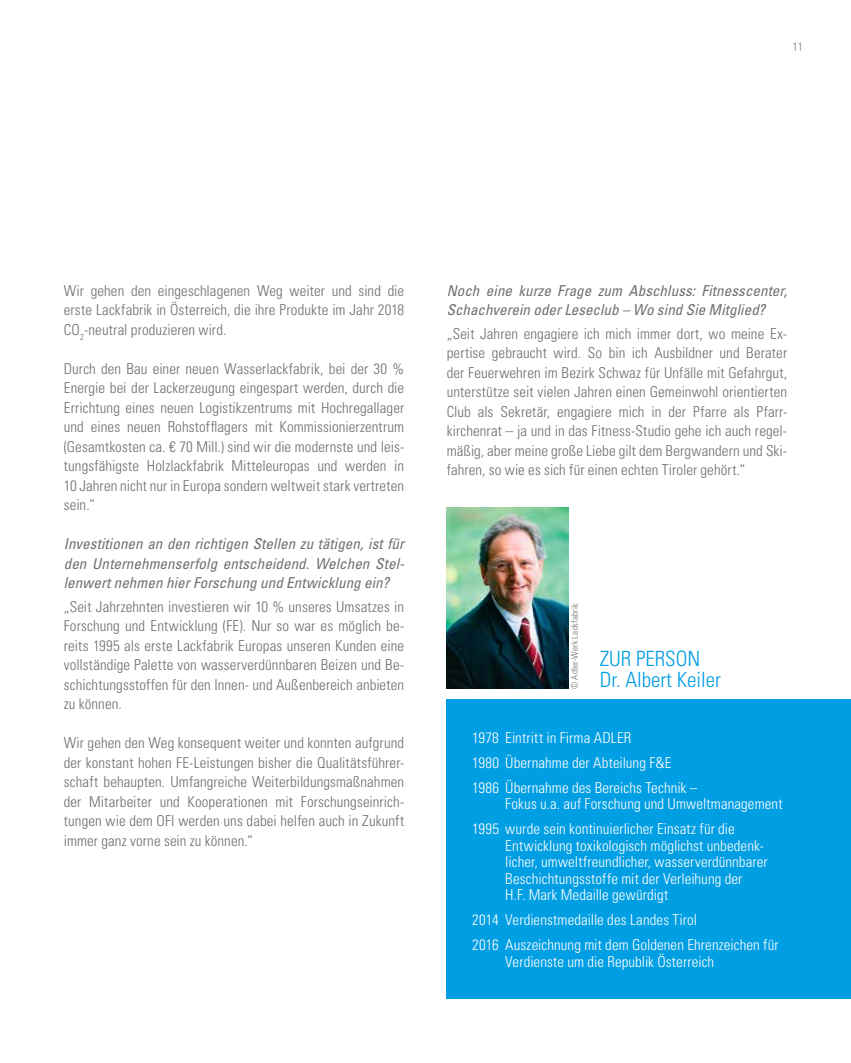
<style>
.page{position:relative;width:851px;height:1063px;background:#fff}
.page>*{position:absolute;margin:0;border:0;box-sizing:border-box;transform-origin:0 0}
.t1{font:300 condensed 21px "Univers LT Std";color:#009ee3}
.t2{font:300 condensed 15px/19.5px "Univers LT Std";letter-spacing:.005em;color:#6f6f6e;text-align:justify}
.t3{font:300 condensed 15px/25px "Univers LT Std";letter-spacing:.005em;color:#fff}
.t4{font:italic condensed 15px/19.5px "Univers LT Std";letter-spacing:.005em;color:#6f6f6e;text-align:justify}
.t5{font:300 condensed 12px "Univers LT Std";color:#717e85}
.t6{font:300 condensed 9px "Univers LT Std";letter-spacing:.025em;color:#6f6f6e}
</style>
<div class="page">
<div style="left:446px;top:699px;width:404px;height:300px;background:#009ee3"></div>
<img style="left:446px;top:508px;width:122px;height:181px">
<p class="t5" style="left:792px;top:40px;width:12px">11</p>
<p class="t2" style="left:64px;top:281px;width:342px">Wir gehen den eingeschlagenen Weg weiter und sind die erste Lackfabrik in Österreich, die ihre Produkte im Jahr 2018<br>CO<sub>2</sub>-neutral produzieren wird.</p>
<p class="t2" style="left:64px;top:359px;width:342px">Durch den Bau einer neuen Wasserlackfabrik, bei der 30 % Energie bei der Lackerzeugung eingespart werden, durch die Errichtung eines neuen Logistikzentrums mit Hochregallager und eines neuen Rohstofflagers mit Kommissionierzentrum (Gesamtkosten ca. € 70 Mill.) sind wir die modernste und leis&shy;tungsfähigste Holzlackfabrik Mitteleuropas und werden in 10 Jahren nicht nur in Europa sondern weltweit stark vertreten sein.“</p>
<p class="t4" style="left:64px;top:534px;width:342px">Investitionen an den richtigen Stellen zu tätigen, ist für den Unternehmenserfolg entscheidend. Welchen Stel&shy;lenwert nehmen hier Forschung und Entwicklung ein?</p>
<p class="t2" style="left:64px;top:597px;width:342px">„Seit Jahrzehnten investieren wir 10 % unseres Umsatzes in Forschung und Entwicklung (FE). Nur so war es möglich be&shy;reits 1995 als erste Lackfabrik Europas unseren Kunden eine vollständige Palette von wasserverdünnbaren Beizen und Be&shy;schichtungsstoffen für den Innen- und Außenbereich anbieten zu können.</p>
<p class="t2" style="left:64px;top:733px;width:342px">Wir gehen den Weg konsequent weiter und konnten aufgrund der konstant hohen FE-Leistungen bisher die Qualitätsführer&shy;schaft behaupten. Umfangreiche Weiterbildungsmaßnahmen der Mitarbeiter und Kooperationen mit Forschungseinrich&shy;tungen wie dem OFI werden uns dabei helfen auch in Zukunft immer ganz vorne sein zu können.“</p>
<p class="t3" style="left:472px;top:725px;width:226px">1978 Eintritt in Firma ADLER<br>1980 Übernahme der Abteilung F&amp;E<br>1986 Übernahme des Bereichs Technik –</p>
<p class="t4" style="left:446px;top:281px;width:342px">Noch eine kurze Frage zum Abschluss: Fitnesscenter,<br>Schachverein oder Leseclub – Wo sind Sie Mitglied?</p>
<p class="t2" style="left:446px;top:324px;width:342px">„Seit Jahren engagiere ich mich immer dort, wo meine Ex&shy;pertise gebraucht wird. So bin ich Ausbildner und Berater der Feuerwehren im Bezirk Schwaz für Unfälle mit Gefahrgut, unterstütze seit vielen Jahren einen Gemeinwohl orientierten Club als Sekretär, engagiere mich in der Pfarre als Pfarr&shy;kirchenrat – ja und in das Fitness-Studio gehe ich auch regel&shy;mäßig, aber meine große Liebe gilt dem Bergwandern und Ski&shy;fahren, so wie es sich für einen echten Tiroler gehört.“</p>
<p class="t6" style="left:569px;top:689px;width:87px;rotate:-90deg">© Adler-Werk Lackfabrik</p>
<h1 class="t1" style="left:600px;top:646px;width:102px">ZUR PERSON</h1>
<h1 class="t1" style="left:600px;top:667px;width:123px">Dr. Albert Keiler</h1>
<p class="t3" style="left:472px;top:791px;width:312px;text-indent:33px">Fokus u.a. auf Forschung und Umweltmanagement<br>1995 wurde sein kontinuierlicher Einsatz für die</p>
<p class="t3" style="left:505px;top:837px;width:264px;line-height:16.5px">Entwicklung toxikologisch möglichst unbedenk&shy;licher, umweltfreundlicher, wasserverdünnbarer Beschichtungsstoffe mit der Verleihung der<br>H.F. Mark Medaille gewürdigt</p>
<p class="t3" style="left:472px;top:907px;width:308px">2014 Verdienstmedaille des Landes Tirol<br>2016 Auszeichnung mit dem Goldenen Ehrenzeichen für</p>
<p class="t3" style="left:505px;top:949px;width:210px">Verdienste um die Republik Österreich</p>
</div>
